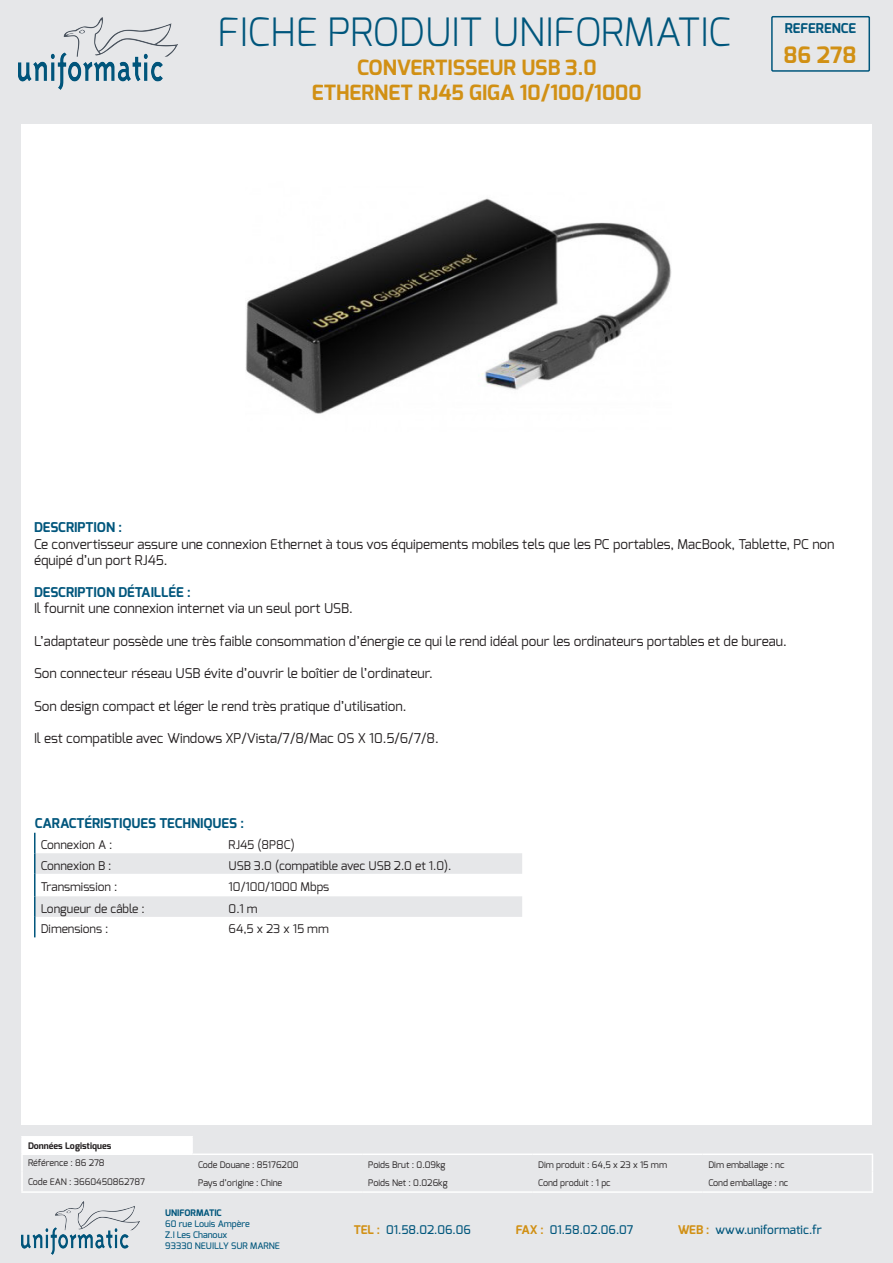
<style>
.page{position:relative;width:893px;height:1263px;background:#e6e7e9}
.page>*{position:absolute;margin:0;border:0;box-sizing:border-box;transform-origin:0 0}
.t1{font:300 39px "Exo";color:#00567c}
.t2{font:700 22.5px "Exo";color:#d19014}
.t3{font:700 21px "Exo";color:#d19014}
.t4{font:13.5px/16.2px "Exo";color:#231f20}
.t5{font:700 13.5px "Exo";color:#00567c}
.t6{font:12px "Exo";color:#231f20}
.t7{font:500 12px "Exo";color:#00567c}
.t8{font:9px "Exo";color:#231f20}
.t9{font:500 9px "Exo";color:#00567c}
.t10{font:700 9px "Exo";color:#231f20}
.t11{font:700 9px "Exo";color:#00567c}
.s1{font-weight:700;color:#d19014}
</style>
<div class="page">
<div style="left:21px;top:124px;width:851px;height:1001px;background:#fff"></div>
<img style="left:21px;top:1201px;width:118px;height:53px">
<svg style="left:36px;top:853px;width:486px;height:64px"></svg>
<hr style="left:34px;top:833px;width:2px;height:20px;background:#00567c">
<hr style="left:34px;top:853px;width:2px;height:21px;background:#00567c">
<hr style="left:34px;top:874px;width:2px;height:22px;background:#00567c">
<hr style="left:34px;top:896px;width:2px;height:21px;background:#00567c">
<hr style="left:34px;top:917px;width:2px;height:20px;background:#00567c">
<img style="left:18px;top:17px;width:160px;height:73px">
<div style="left:23px;top:1137px;width:168px;height:16px;background:#fff"></div>
<hr style="left:192px;top:1153px;width:170px;height:2px;background:#fff">
<hr style="left:362px;top:1153px;width:170px;height:2px;background:#fff">
<hr style="left:532px;top:1153px;width:170px;height:2px;background:#fff">
<hr style="left:702px;top:1153px;width:171px;height:2px;background:#fff">
<svg style="left:872px;top:1155px;width:1px;height:36px"></svg>
<hr style="left:21px;top:1191px;width:171px;height:2px;background:#fff">
<hr style="left:192px;top:1191px;width:170px;height:2px;background:#fff">
<hr style="left:362px;top:1191px;width:170px;height:2px;background:#fff">
<hr style="left:532px;top:1191px;width:170px;height:2px;background:#fff">
<hr style="left:702px;top:1191px;width:171px;height:2px;background:#fff">
<hr style="left:21px;top:1136px;width:172px;height:1px;background:#fff">
<svg style="left:21px;top:1137px;width:2px;height:54px"></svg>
<svg style="left:191px;top:1137px;width:2px;height:16px"></svg>
<hr style="left:21px;top:1153px;width:171px;height:2px;background:#fff">
<svg style="left:771px;top:16px;width:100px;height:56px"></svg>
<img style="left:246px;top:198px;width:426px;height:216px">
<p class="t1" style="left:217px;top:7px;width:515px">FICHE PRODUIT UNIFORMATIC</p>
<p class="t3" style="left:357px;top:54px;width:241px">CONVERTISSEUR USB 3.0</p>
<p class="t3" style="left:312px;top:79px;width:331px">ETHERNET RJ45 GIGA 10/100/1000</p>
<p class="t5" style="left:785px;top:20px;width:73px">REFERENCE</p>
<p class="t2" style="left:783px;top:40px;width:75px">86 278</p>
<p class="t5" style="left:34px;top:519px;width:90px">DESCRIPTION :</p>
<p class="t4" style="left:34px;top:535px;width:802px">Ce convertisseur assure une connexion Ethernet à tous vos équipements mobiles tels que les PC portables, MacBook, Tablette, PC non équipé d’un port RJ45.</p>
<p class="t5" style="left:34px;top:584px;width:158px">DESCRIPTION DÉTAILLÉE :</p>
<p class="t4" style="left:34px;top:600px;width:320px">Il fournit une connexion internet via un seul port USB.</p>
<p class="t4" style="left:34px;top:633px;width:754px">L’adaptateur possède une très faible consommation d’énergie ce qui le rend idéal pour les ordinateurs portables et de bureau.</p>
<p class="t4" style="left:34px;top:665px;width:400px">Son connecteur réseau USB évite d’ouvrir le boîtier de l’ordinateur.</p>
<p class="t4" style="left:34px;top:697px;width:374px">Son design compact et léger le rend très pratique d’utilisation.</p>
<p class="t4" style="left:34px;top:730px;width:406px">Il est compatible avec Windows XP/Vista/7/8/Mac OS X 10.5/6/7/8.</p>
<p class="t5" style="left:35px;top:815px;width:211px">CARACTÉRISTIQUES TECHNIQUES :</p>
<p class="t6" style="left:41px;top:837px;width:73px">Connexion A :</p>
<p class="t6" style="left:229px;top:837px;width:68px">RJ45 (8P8C)</p>
<p class="t6" style="left:41px;top:857px;width:72px">Connexion B :</p>
<p class="t6" style="left:229px;top:857px;width:224px">USB 3.0 (compatible avec USB 2.0 et 1.0).</p>
<p class="t6" style="left:41px;top:879px;width:78px">Transmission :</p>
<p class="t6" style="left:229px;top:879px;width:102px">10/100/1000 Mbps</p>
<p class="t6" style="left:41px;top:900px;width:106px">Longueur de câble :</p>
<p class="t6" style="left:229px;top:900px;width:31px">0.1 m</p>
<p class="t6" style="left:41px;top:921px;width:69px">Dimensions :</p>
<p class="t6" style="left:229px;top:921px;width:102px">64,5 x 23 x 15 mm</p>
<p class="t10" style="left:28px;top:1140px;width:85px">Données Logistiques</p>
<p class="t8" style="left:28px;top:1157px;width:78px">Référence : 86 278</p>
<p class="t8" style="left:198px;top:1158px;width:102px">Code Douane : 85176200</p>
<p class="t8" style="left:368px;top:1158px;width:79px">Poids Brut : 0.09kg</p>
<p class="t8" style="left:538px;top:1158px;width:130px">Dim produit : 64,5 x 23 x 15 mm</p>
<p class="t8" style="left:708px;top:1158px;width:78px">Dim emballage : nc</p>
<p class="t8" style="left:28px;top:1176px;width:119px">Code EAN : 3660450862787</p>
<p class="t8" style="left:198px;top:1177px;width:86px">Pays d’origine : Chine</p>
<p class="t8" style="left:368px;top:1177px;width:81px">Poids Net : 0.026kg</p>
<p class="t8" style="left:538px;top:1177px;width:74px">Cond produit : 1 pc</p>
<p class="t8" style="left:708px;top:1177px;width:82px">Cond emballage : nc</p>
<p class="t7" style="left:354px;top:1222px;width:119px"><span class="s1">TEL :</span> 01.58.02.06.06</p>
<p class="t7" style="left:516px;top:1222px;width:119px"><span class="s1">FAX :</span> 01.58.02.06.07</p>
<p class="t7" style="left:678px;top:1222px;width:145px"><span class="s1">WEB :</span> www.uniformatic.fr</p>
<p class="t11" style="left:165px;top:1207px;width:58px">UNIFORMATIC</p>
<p class="t9" style="left:165px;top:1218px;width:86px">60 rue Louis Ampère</p>
<p class="t9" style="left:165px;top:1229px;width:64px">Z.I Les Chanoux</p>
<p class="t9" style="left:165px;top:1239px;width:116px">93330 NEUILLY SUR MARNE</p>
</div>
